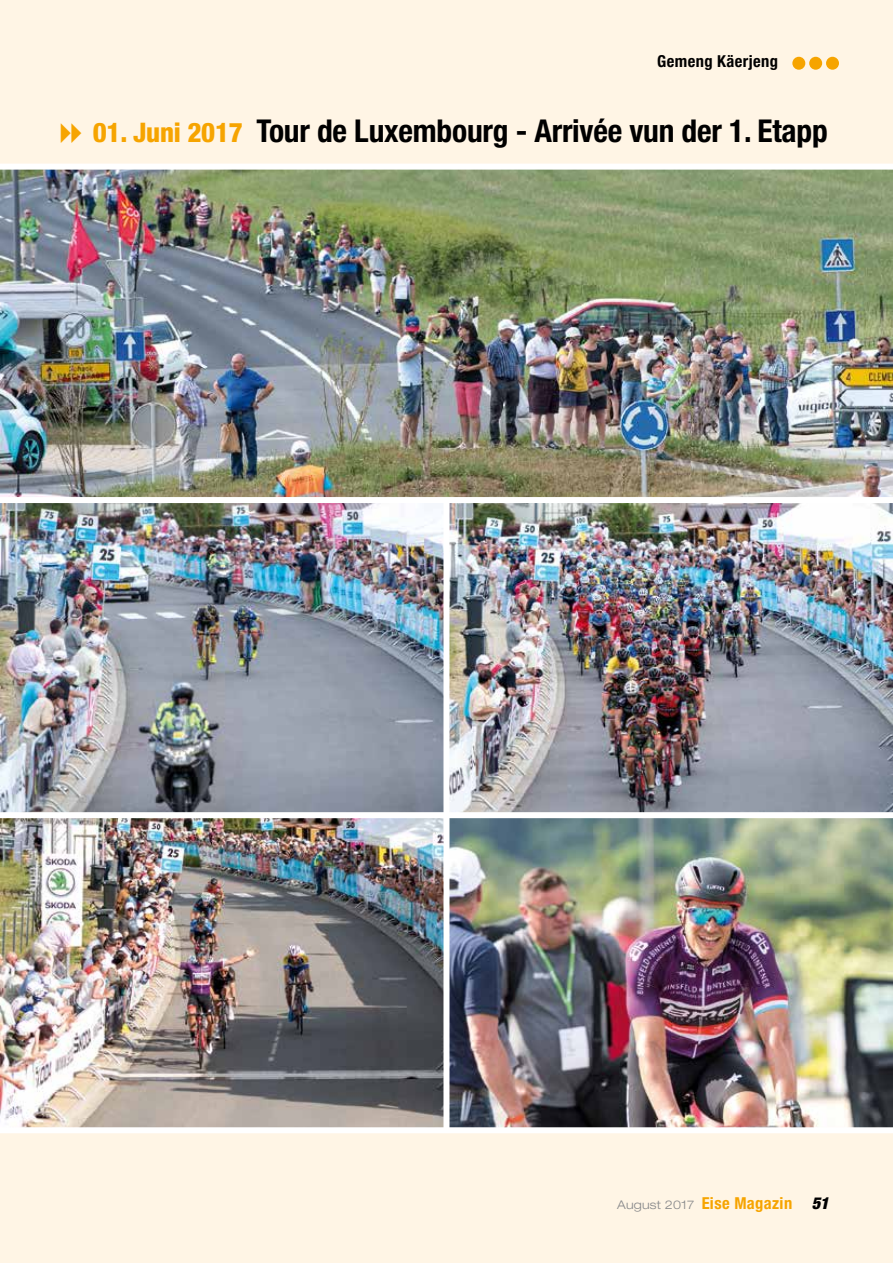
<style>
.page{position:relative;width:893px;height:1263px;background:#fff5e5}
.page>*{position:absolute;margin:0;border:0;box-sizing:border-box;transform-origin:0 0}
.t1{font:700 condensed 31.5px "Helvetica Neue";letter-spacing:-.005em;color:#000}
.t2{font:700 condensed 16.5px "Helvetica Neue";letter-spacing:.025em;color:#f6a400}
.t3{font:700 condensed 16.5px "Helvetica Neue";letter-spacing:.025em;color:#000}
.s1{font-weight:800;font-size:27px;color:#f6a400}
.s2{font-weight:300;font-stretch:expanded;font-size:12px;color:#87888a}
.s3{font-weight:900;font-style:italic;color:#000}
</style>
<div class="page">
<img style="left:0;top:170px;width:893px;height:957px">
<div style="left:792px;top:57px;width:13px;height:13px;background:#f6a400;border-radius:50%"></div>
<div style="left:809px;top:57px;width:13px;height:13px;background:#f6a400;border-radius:50%"></div>
<div style="left:826px;top:57px;width:13px;height:13px;background:#f6a400;border-radius:50%"></div>
<div style="left:0;top:1127px;width:893px;height:6px;background:#fff"></div>
<div style="left:0;top:812px;width:893px;height:6px;background:#fff"></div>
<div style="left:0;top:497px;width:893px;height:6px;background:#fff"></div>
<div style="left:443px;top:500px;width:6px;height:630px;background:#fff"></div>
<div style="left:0;top:164px;width:893px;height:6px;background:#fff"></div>
<p class="t3" style="left:657px;top:51px;width:122px">Gemeng Käerjeng</p>
<p class="t1" style="left:93px;top:112px;width:737px"><span class="s1">01. Juni 2017</span> Tour de Luxembourg - Arrivée vun der 1. Etapp</p>
<p class="t2" style="left:617px;top:1193px;width:213px"><span class="s2">August 2017</span> Eise Magazin <span class="s3">51</span></p>
</div>
